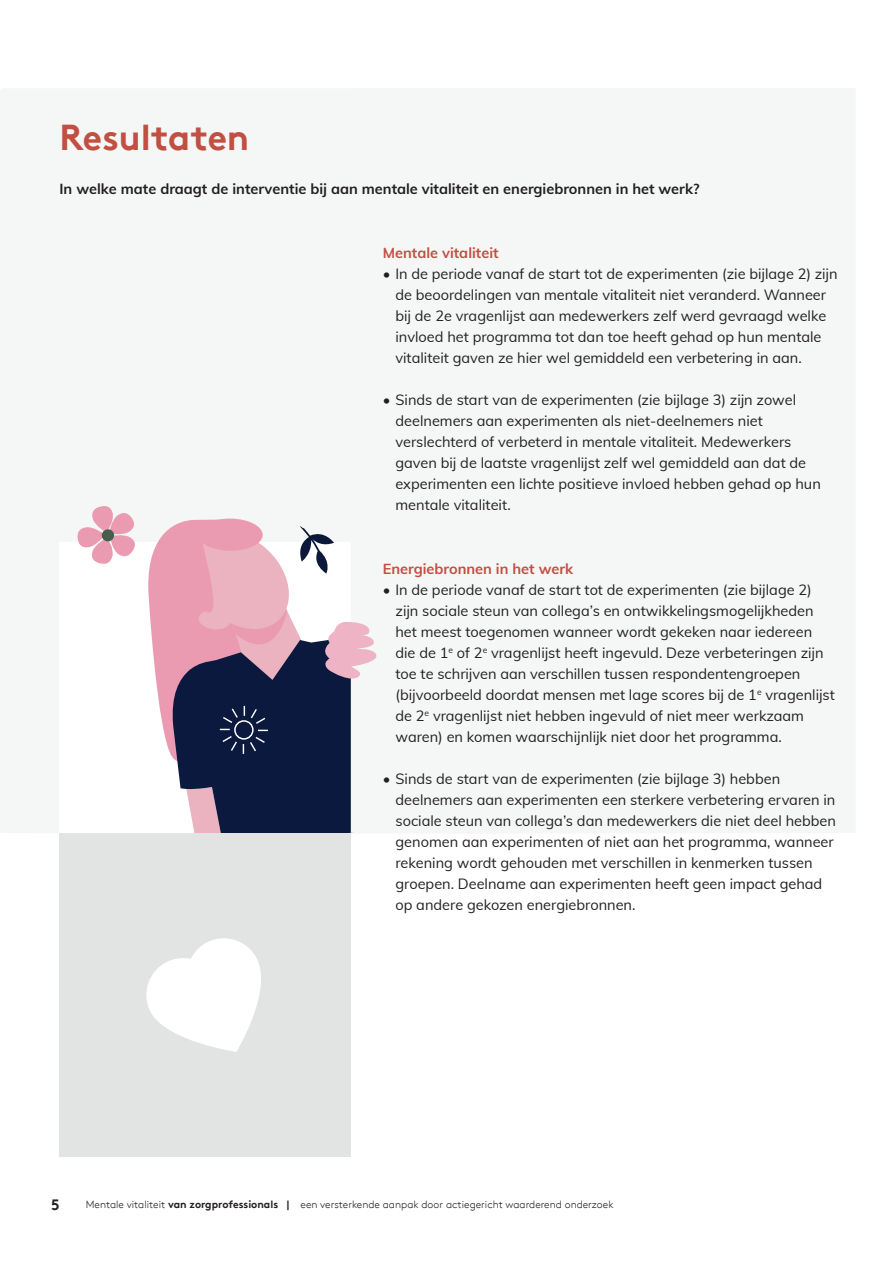
<style>
.page{position:relative;width:893px;height:1263px;background:#fff}
.page>*{position:absolute;margin:0;border:0;box-sizing:border-box;transform-origin:0 0}
.Kop_24pt{font:700 36px "Brown";color:#c14f42}
.t1{font:700 15px "Brown";color:#231f20}
.t2{font:14.55px/21px "Muli";color:#231f20}
.Platte_tekst{font:700 14.55px "Muli";color:#231f20}
.Tussenkoppen{font:700 14.55px "Muli";color:#c14f42}
.t3{font:300 10.5px "Brown";color:#231f20}
.s1{font-weight:700}
</style>
<div class="page">
<div style="left:60px;top:833px;width:291px;height:324px;background:#e2e3e3"></div>
<svg style="left:146px;top:938px;width:115px;height:114px"></svg>
<svg style="left:77px;top:506px;width:58px;height:58px"></svg>
<div style="left:102px;top:529px;width:12px;height:12px;background:#455e4d;border-radius:50%"></div>
<svg style="left:148px;top:520px;width:229px;height:313px"></svg>
<p class="Kop_24pt" style="left:60px;top:116px;width:191px">Resultaten</p>
<p class="Platte_tekst" style="left:60px;top:178px;width:641px">In welke mate draagt de interventie bij aan mentale vitaliteit en energiebronnen in het werk?</p>
<p class="Tussenkoppen" style="left:383px;top:243px;width:118px">Mentale vitaliteit</p>
<p class="t2" style="left:395px;top:263px;width:444px;text-indent:-13px">• In de periode vanaf de start tot de experimenten (zie bijlage 2) zijn de beoordelingen van mentale vitaliteit niet veranderd. Wanneer bij de 2e vragenlijst aan medewerkers zelf werd gevraagd welke invloed het programma tot dan toe heeft gehad op hun mentale vitaliteit gaven ze hier wel gemiddeld een verbetering in aan.</p>
<p class="t2" style="left:395px;top:389px;width:427px;text-indent:-13px">• Sinds de start van de experimenten (zie bijlage 3) zijn zowel deelnemers aan experimenten als niet-deelnemers niet verslechterd of verbeterd in mentale vitaliteit. Medewerkers gaven bij de laatste vragenlijst zelf wel gemiddeld aan dat de experimenten een lichte positieve invloed hebben gehad op hun mentale vitaliteit.</p>
<p class="Tussenkoppen" style="left:383px;top:558px;width:192px">Energiebronnen in het werk</p>
<p class="t2" style="left:395px;top:579px;width:441px;text-indent:-13px">• In de periode vanaf de start tot de experimenten (zie bijlage 2) zijn sociale steun van collega’s en ontwikkelingsmogelijkheden het meest toegenomen wanneer wordt gekeken naar iedereen die de 1<sup>e</sup> of 2<sup>e</sup> vragenlijst heeft ingevuld. Deze verbeteringen zijn toe te schrijven aan verschillen tussen respondentengroepen (bijvoorbeeld doordat mensen met lage scores bij de 1<sup>e</sup> vragenlijst de 2<sup>e</sup> vragenlijst niet hebben ingevuld of niet meer werkzaam waren) en komen waarschijnlijk niet door het programma.</p>
<p class="t2" style="left:395px;top:768px;width:442px;text-indent:-13px">• Sinds de start van de experimenten (zie bijlage 3) hebben deelnemers aan experimenten een sterkere verbetering ervaren in sociale steun van collega’s dan medewerkers die niet deel hebben genomen aan experimenten of niet aan het programma, wanneer rekening wordt gehouden met verschillen in kenmerken tussen groepen. Deelname aan experimenten heeft geen impact gehad op andere gekozen energiebronnen.</p>
<p class="t1" style="left:51px;top:1196px;width:10px">5</p>
<p class="t3" style="left:86px;top:1199px;width:529px">Mentale vitaliteit <span class="s1">van zorgprofessionals |</span> een versterkende aanpak door actiegericht waarderend onderzoek</p>
</div>
